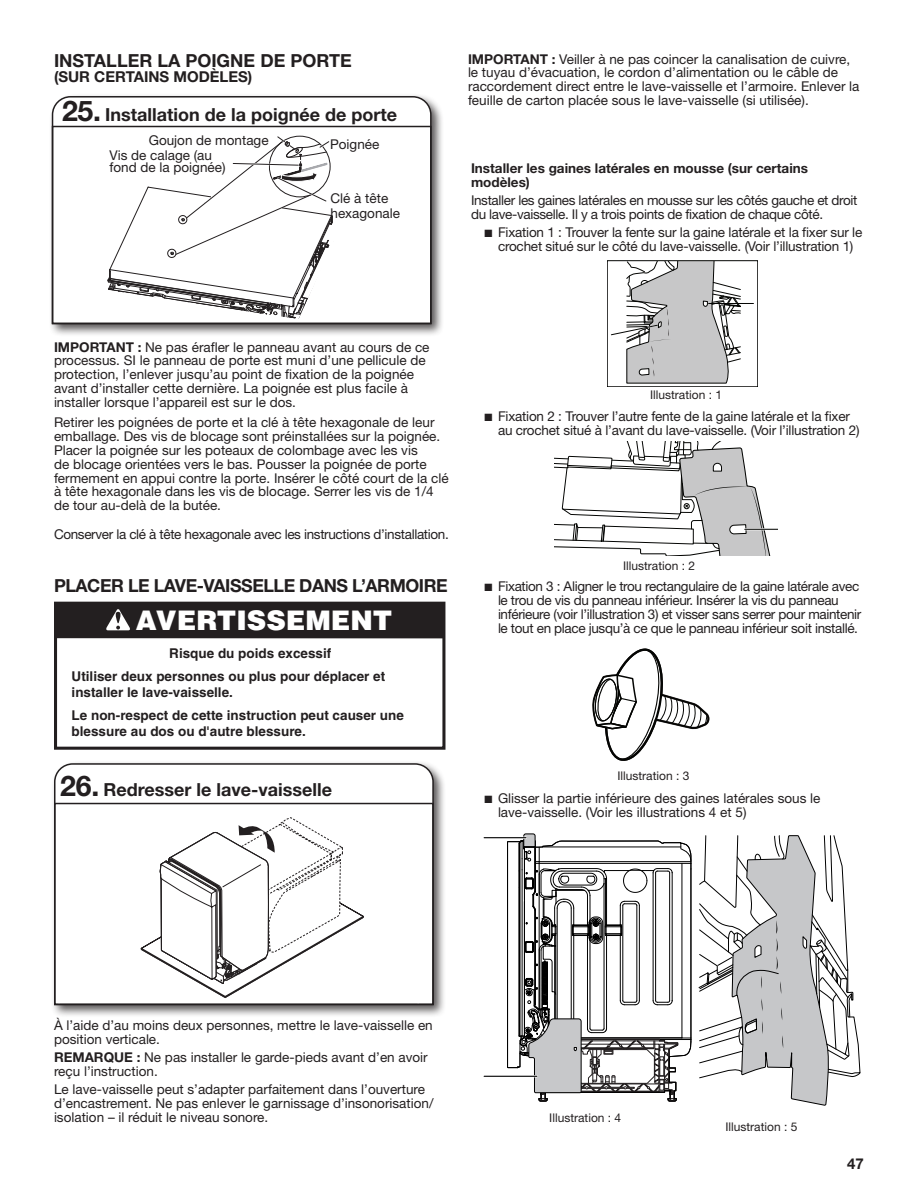
<style>
.page{position:relative;width:918px;height:1188px;background:#fff}
.page>*{position:absolute;margin:0;border:0;box-sizing:border-box;transform-origin:0 0}
.t1{font:900 27px "Helvetica";color:#fff}
.Heading_2{font:700 18px "Helvetica Neue LT Std";color:#231f20}
.Heading_2-2{font:700 18px "Helvetica Neue LT Std";letter-spacing:-.025em;color:#231f20}
.Heading_2-3{font:700 15px "Helvetica Neue LT Std";color:#231f20}
.Body{font:13.5px/13.8px "Helvetica Neue LT Std";color:#231f20}
.Bullet_intended{font:13.5px/13.8px "Helvetica Neue LT Std";letter-spacing:-.015em;color:#231f20}
.Body-2{font:13.5px/13.8px "Helvetica Neue LT Std";letter-spacing:-.025em;color:#231f20}
.t2{font:700 13.5px/23.2px "Helvetica";color:#231f20}
.WHP_2_Body_Text{font:13.5px/12px "Helvetica Neue LT Std";color:#231f20}
.Body_Bold{font:700 13.5px/13.8px "Helvetica Neue LT Std";color:#231f20}
.Art_Callouts_Center{font:12px "Helvetica Neue LT Std";color:#231f20}
.s1{font-size:28.5px}
.s2{font-weight:700}
</style>
<div class="page">
<div style="left:54px;top:602px;width:391px;height:148px;border:3px solid #231f20"></div>
<div style="left:56px;top:602px;width:388px;height:36px;background:#231f20"></div>
<svg style="left:106px;top:609px;width:24px;height:21px"></svg>
<div style="left:51px;top:760px;width:396px;height:258px;background:#231f20;opacity:.75"></div>
<svg style="left:53px;top:762px;width:382px;height:244px"></svg>
<svg style="left:59px;top:806px;width:359px;height:196px"></svg>
<svg style="left:140px;top:806px;width:224px;height:196px"></svg>
<div style="left:54px;top:803px;width:380px;height:202px;border:2px solid #231f20"></div>
<div style="left:49px;top:93px;width:395px;height:244px;background:#231f20;opacity:.75"></div>
<svg style="left:51px;top:95px;width:381px;height:230px"></svg>
<svg style="left:107px;top:129px;width:266px;height:191px"></svg>
<div style="left:52px;top:126px;width:380px;height:198px;border:2px solid #231f20"></div>
<hr style="left:709px;top:303px;width:44px;height:1px;background:#040503">
<svg style="left:611px;top:262px;width:129px;height:122px"></svg>
<div style="left:607px;top:260px;width:151px;height:127px;border:1px solid #040503"></div>
<svg style="left:554px;top:442px;width:223px;height:113px"></svg>
<svg style="left:592px;top:648px;width:118px;height:113px"></svg>
<svg style="left:507px;top:834px;width:185px;height:267px"></svg>
<hr style="left:484px;top:1075px;width:53px;height:2px;background:#fff">
<hr style="left:484px;top:1076px;width:53px;height:1px;background:#000">
<hr style="left:484px;top:837px;width:42px;height:2px;background:#fff">
<hr style="left:484px;top:837px;width:42px;height:1px;background:#000">
<svg style="left:698px;top:835px;width:163px;height:271px"></svg>
<h2 class="Heading_2" style="left:54px;top:49px;width:299px">INSTALLER LA POIGNE DE PORTE</h2>
<h2 class="Heading_2-3" style="left:54px;top:67px;width:200px">(SUR CERTAINS MODÈLES)</h2>
<p class="Heading_2" style="left:62px;top:103px;width:337px"><span class="s1">25.</span> Installation de la poignée de porte</p>
<p class="WHP_2_Body_Text" style="left:149px;top:134px;width:121px">Goujon de montage</p>
<p class="WHP_2_Body_Text" style="left:110px;top:149px;width:118px">Vis de calage (au fond de la poignée)</p>
<p class="WHP_2_Body_Text" style="left:330px;top:138px;width:51px">Poignée</p>
<p class="WHP_2_Body_Text" style="left:331px;top:190px;width:71px;line-height:15px">Clé à tête hexagonale</p>
<p class="Body" style="left:468px;top:52px;width:393px"><span class="s2">IMPORTANT :</span> Veiller à ne pas coincer la canalisation de cuivre, le tuyau d’évacuation, le cordon d’alimentation ou le câble de raccordement direct entre le lave-vaisselle et l’armoire. Enlever la feuille de carton placée sous le lave-vaisselle (si utilisée).</p>
<p class="Body_Bold" style="left:471px;top:161px;width:339px">Installer les gaines latérales en mousse (sur certains modèles)</p>
<p class="Body-2" style="left:471px;top:193px;width:388px">Installer les gaines latérales en mousse sur les côtés gauche et droit du lave-vaisselle. Il y a trois points de fixation de chaque côté.</p>
<p class="Bullet_intended" style="left:484px;top:225px;width:379px;text-align:center">■ Fixation 1 : Trouver la fente sur la gaine latérale et la fixer sur le crochet situé sur le côté du lave-vaisselle. (Voir l’illustration 1)</p>
<p class="Body" style="left:54px;top:340px;width:377px"><span class="s2">IMPORTANT :</span> Ne pas érafler le panneau avant au cours de ce processus. SI le panneau de porte est muni d’une pellicule de protection, l’enlever jusqu’au point de fixation de la poignée avant d’installer cette dernière. La poignée est plus facile à installer lorsque l’appareil est sur le dos.</p>
<p class="Body" style="left:54px;top:415px;width:396px">Retirer les poignées de porte et la clé à tête hexagonale de leur emballage. Des vis de blocage sont préinstallées sur la poignée.<br>Placer la poignée sur les poteaux de colombage avec les vis<br>de blocage orientées vers le bas. Pousser la poignée de porte fermement en appui contre la porte. Insérer le côté court de la clé à tête hexagonale dans les vis de blocage. Serrer les vis de 1/4 de tour au-delà de la butée.</p>
<p class="Body-2" style="left:54px;top:527px;width:396px">Conserver la clé à tête hexagonale avec les instructions d’installation.</p>
<h2 class="Heading_2-2" style="left:54px;top:575px;width:395px">PLACER LE LAVE-VAISSELLE DANS L’ARMOIRE</h2>
<p class="t1" style="left:136px;top:603px;width:258px">AVERTISSEMENT</p>
<p class="t2" style="left:72px;top:641px;width:315px;text-indent:98px">Risque du poids excessif<br>Utiliser deux personnes ou plus pour déplacer et</p>
<p class="t2" style="left:72px;top:680px;width:334px">installer le lave-vaisselle.<br>Le non-respect de cette instruction peut causer une</p>
<p class="t2" style="left:72px;top:719px;width:236px">blessure au dos ou d'autre blessure.</p>
<p class="Heading_2" style="left:60px;top:779px;width:273px"><span class="s1">26.</span> Redresser le lave-vaisselle</p>
<p class="Art_Callouts_Center" style="left:650px;top:387px;width:74px">Illustration : 1</p>
<p class="Bullet_intended" style="left:498px;top:409px;width:363px;text-indent:-14px">■ Fixation 2 : Trouver l’autre fente de la gaine latérale et la fixer au crochet situé à l’avant du lave-vaisselle. (Voir l’illustration 2)</p>
<p class="Art_Callouts_Center" style="left:623px;top:559px;width:74px">Illustration : 2</p>
<p class="Bullet_intended" style="left:498px;top:579px;width:365px;text-indent:-14px">■ Fixation 3 : Aligner le trou rectangulaire de la gaine latérale avec le trou de vis du panneau inférieur. Insérer la vis du panneau inférieure (voir l’illustration 3) et visser sans serrer pour maintenir le tout en place jusqu’à ce que le panneau inférieur soit installé.</p>
<p class="Art_Callouts_Center" style="left:617px;top:769px;width:74px">Illustration : 3</p>
<p class="Bullet_intended" style="left:498px;top:791px;width:324px;text-indent:-14px">■ Glisser la partie inférieure des gaines latérales sous le lave-vaisselle. (Voir les illustrations 4 et 5)</p>
<p class="Body" style="left:54px;top:1018px;width:380px">À l’aide d’au moins deux personnes, mettre le lave-vaisselle en position verticale.</p>
<p class="Body" style="left:54px;top:1050px;width:375px"><span class="s2">REMARQUE :</span> Ne pas installer le garde-pieds avant d’en avoir reçu l’instruction.</p>
<p class="Body" style="left:54px;top:1082px;width:381px">Le lave-vaisselle peut s’adapter parfaitement dans l’ouverture d’encastrement. Ne pas enlever le garnissage d’insonorisation/ isolation – il réduit le niveau sonore.</p>
<p class="Art_Callouts_Center" style="left:549px;top:1110px;width:74px">Illustration : 4</p>
<p class="Art_Callouts_Center" style="left:725px;top:1120px;width:74px">Illustration : 5</p>
<p class="Heading_2-3" style="left:847px;top:1154px;width:18px">47</p>
</div>
